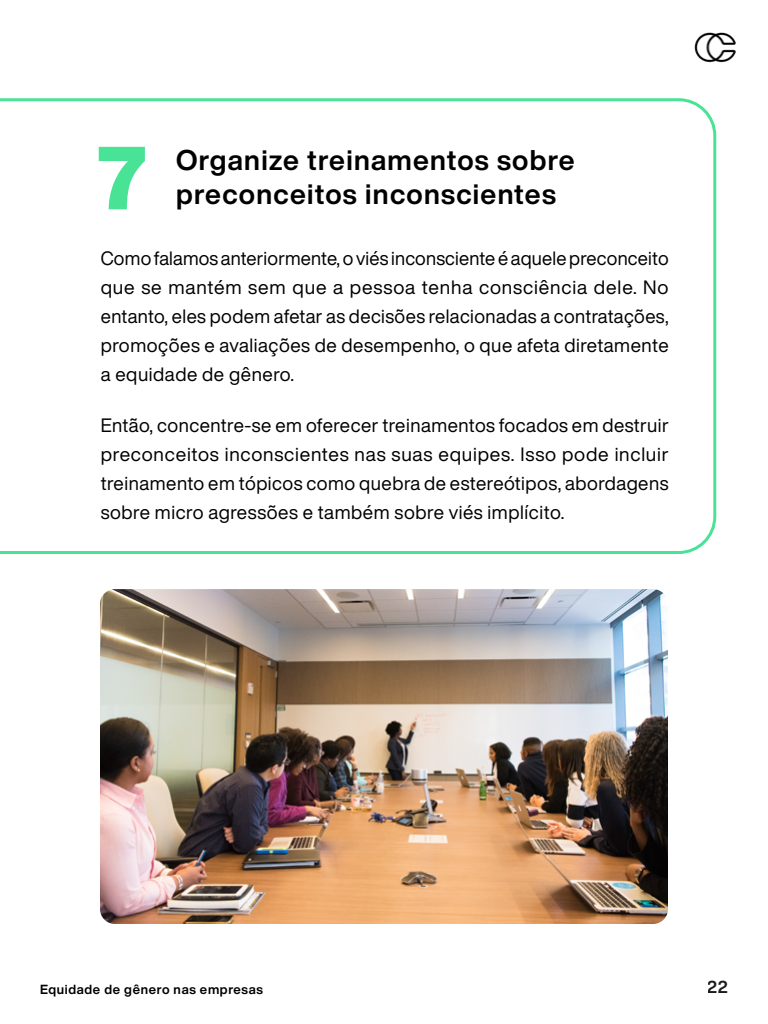
<style>
.page{position:relative;width:768px;height:1024px;background:#fff}
.page>*{position:absolute;margin:0;border:0;box-sizing:border-box;transform-origin:0 0}
.t1{font:900 87.8px "Helvetica Now Display";color:#49e396}
.t2{font:700 28px "Helvetica Now Display";letter-spacing:.045em;color:#000}
.t3{font:19px/29px "Helvetica Now Display";letter-spacing:.03em;color:#000;text-align:justify}
.t4{font:700 17px "Helvetica Now Display";color:#000}
.t5{font:700 13px "Helvetica Now Display";letter-spacing:.05em;color:#000}
</style>
<div class="page">
<img style="left:694px;top:32px;width:42px;height:31px">
<img style="left:100px;top:589px;width:568px;height:335px">
<svg style="left:0;top:98px;width:716px;height:456px"></svg>
<h1 class="t1" style="left:98px;top:117px;width:49px">7</h1>
<h2 class="t2" style="left:176px;top:141px;width:400px">Organize treinamentos sobre</h2>
<h2 class="t2" style="left:176px;top:174px;width:381px">preconceitos inconscientes</h2>
<p class="t3" style="left:101px;top:244px;width:570px">Como falamos anteriormente, o viés inconsciente é aquele preconceito que se mantém sem que a pessoa tenha consciência dele. No entanto, eles podem afetar as decisões relacionadas a contratações, promoções e avaliações de desempenho, o que afeta diretamente a equidade de gênero.</p>
<p class="t3" style="left:101px;top:411px;width:570px">Então, concentre-se em oferecer treinamentos focados em destruir preconceitos inconscientes nas suas equipes. Isso pode incluir treinamento em tópicos como quebra de estereótipos, abordagens sobre micro agressões e também sobre viés implícito.</p>
<p class="t5" style="left:40px;top:981px;width:225px">Equidade de gênero nas empresas</p>
<p class="t4" style="left:708px;top:975px;width:22px">22</p>
</div>
